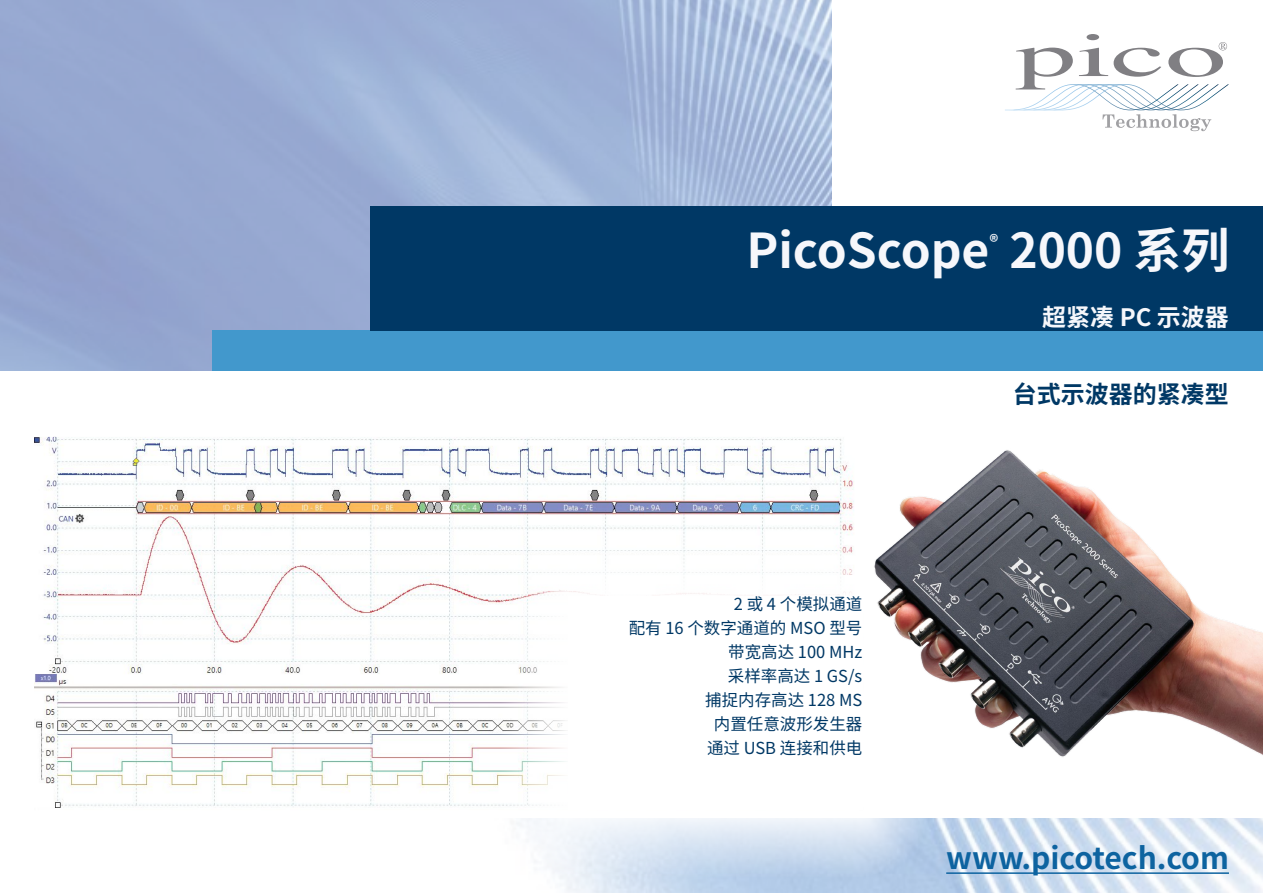
<style>
.page{position:relative;width:1263px;height:893px;background:#fff}
.page>*{position:absolute;margin:0;border:0;box-sizing:border-box;transform-origin:0 0}
.t1{font:700 48px "Noto Sans CJ Ksc";color:#f6f7fb}
.t2{font:700 30px "Noto Sans CJ Ksc";color:#0d63a0}
.t3{font:700 24px "Noto Sans CJ Ksc";color:#003865}
.t4{font:700 24px "Noto Sans CJ Ksc";color:#f6f7fb}
.t5{font:700 17.55px "Noto Sans CJ Ksc";color:#f6f7fb}
.t6{font:16.5px/24px "Noto Sans CJ Ksc";color:#003865;text-align:right}
</style>
<div class="page">
<img style="left:34px;top:437px;width:820px;height:371px">
<img style="left:0;top:0;width:831px;height:371px">
<div style="left:213px;top:330px;width:1050px;height:41px;background:#4298cc"></div>
<div style="left:371px;top:206px;width:892px;height:124px;background:#003865"></div>
<img style="left:560px;top:819px;width:703px;height:74px">
<svg style="left:1005px;top:34px;width:224px;height:97px"></svg>
<hr style="left:946px;top:872px;width:283px;height:2px;background:#0d63a0">
<svg style="left:500px;top:528px;width:430px;height:350px"></svg>
<div style="left:568px;top:597px;width:294px;height:213px;background:#fff"></div>
<img style="left:863px;top:450px;width:400px;height:369px">
<h1 class="t1" style="left:746px;top:223px;width:484px">PicoScope 2000 系列</h1>
<p class="t5" style="left:989px;top:231px;width:10px">®</p>
<h3 class="t4" style="left:1042px;top:304px;width:188px">超紧凑 PC 示波器</h3>
<p class="t6" style="left:629px;top:592px;width:235px">2 或 4 个模拟通道<br>配有 16 个数字通道的 MSO 型号带宽高达 100 MHz<br>采样率高达 1 GS/s<br>捕捉内存高达 128 MS<br>内置任意波形发生器<br>通过 USB 连接和供电</p>
<h3 class="t3" style="left:1013px;top:381px;width:217px">台式示波器的紧凑型</h3>
<h2 class="t2" style="left:946px;top:841px;width:284px">www.picotech.com</h2>
</div>
